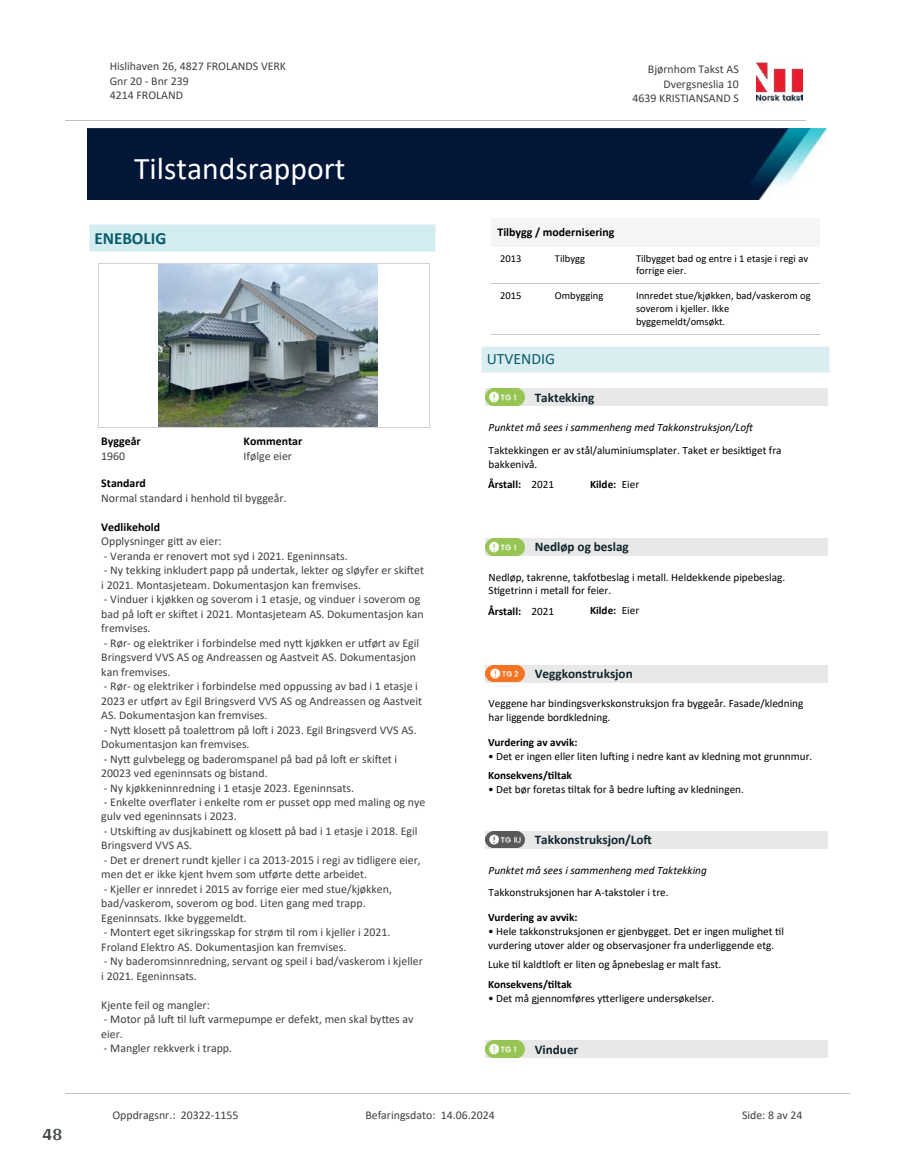
<style>
.page{position:relative;width:915px;height:1172px;background:#fff}
.page>*{position:absolute;margin:0;border:0;box-sizing:border-box;transform-origin:0 0}
.t1{font:31.65px "Calibri";color:#fff}
.t2{font:700 18px "Arya";color:#414749}
.t3{font:700 17.1px "Calibri";color:#065c69}
.t4{font:15.75px "Calibri";color:#065c69}
.t5{font:700 13.2px "Calibri";color:#0f252c}
.t6{font:11.85px/14.4px "Calibri";color:#404040}
.t7{font:700 11.85px "Calibri";color:#000}
.t8{font:11.25px/13.6px "Calibri";color:#000}
.t9{font:700 11.25px "Calibri";color:#000}
.t10{font:italic 11.25px "Calibri";color:#000}
.t11{font:10.5px/12.9px "Calibri";color:#000}
.s1{font-weight:400}
</style>
<div class="page">
<img style="left:158px;top:264px;width:219px;height:163px">
<hr style="left:98px;top:263px;width:1px;height:165px;background:#d3d3d3">
<hr style="left:429px;top:263px;width:1px;height:165px;background:#d3d3d3">
<hr style="left:98px;top:263px;width:331px;height:1px;background:#d3d3d3">
<hr style="left:98px;top:427px;width:331px;height:1px;background:#d3d3d3">
<div style="left:89px;top:224px;width:346px;height:28px;background:#d3ecf1"></div>
<svg style="left:89px;top:225px;width:1px;height:27px"></svg>
<svg style="left:435px;top:224px;width:1px;height:28px"></svg>
<hr style="left:89px;top:224px;width:346px;height:1px;background:#eaf5f7">
<hr style="left:89px;top:252px;width:346px;height:1px;background:#eaf5f7">
<div style="left:481px;top:346px;width:347px;height:27px;background:#daeef2"></div>
<svg style="left:481px;top:347px;width:1px;height:25px"></svg>
<svg style="left:828px;top:347px;width:1px;height:25px"></svg>
<hr style="left:481px;top:346px;width:348px;height:1px;background:#eaf5f7">
<hr style="left:481px;top:372px;width:348px;height:1px;background:#eaf5f7">
<div style="left:485px;top:389px;width:342px;height:17px;background:#e8e8e8"></div>
<svg style="left:490px;top:393px;width:35px;height:13px"></svg>
<img style="left:485px;top:388px;width:39px;height:17px">
<div style="left:485px;top:538px;width:342px;height:17px;background:#e8e8e8"></div>
<svg style="left:490px;top:538px;width:35px;height:14px"></svg>
<img style="left:485px;top:539px;width:39px;height:16px">
<div style="left:485px;top:665px;width:342px;height:17px;background:#e8e8e8"></div>
<img style="left:485px;top:665px;width:39px;height:17px">
<div style="left:485px;top:831px;width:342px;height:17px;background:#e8e8e8"></div>
<img style="left:485px;top:831px;width:39px;height:17px">
<div style="left:485px;top:1041px;width:342px;height:17px;background:#e8e8e8"></div>
<svg style="left:490px;top:1045px;width:35px;height:13px"></svg>
<img style="left:485px;top:1040px;width:39px;height:17px">
<div style="left:491px;top:218px;width:328px;height:28px;background:#f5f5f5"></div>
<hr style="left:491px;top:284px;width:328px;height:1px;background:#c7c7c7">
<hr style="left:491px;top:334px;width:328px;height:1px;background:#c7c7c7">
<img style="left:756px;top:62px;width:46px;height:40px">
<hr style="left:65px;top:120px;width:740px;height:1px;background:#c0c0c0">
<img style="left:88px;top:129px;width:738px;height:71px">
<hr style="left:65px;top:1093px;width:784px;height:1px;background:#c0c0c0">
<h2 class="t2" style="left:43px;top:1123px;width:21px">48</h2>
<p class="t6" style="left:110px;top:59px;width:178px">Hislihaven 26, 4827 FROLANDS VERK<br>Gnr 20 - Bnr 239<br>4214 FROLAND</p>
<p class="t6" style="left:647px;top:62px;width:92px">Bjørnhom Takst AS</p>
<p class="t6" style="left:663px;top:76px;width:77px">Dvergsneslia 10</p>
<p class="t6" style="left:632px;top:91px;width:108px">4639 KRISTIANSAND S</p>
<h1 class="t1" style="left:134px;top:147px;width:213px">Tilstandsrapport</h1>
<h3 class="t3" style="left:94px;top:226px;width:73px">ENEBOLIG</h3>
<p class="t7" style="left:101px;top:433px;width:41px">Byggeår</p>
<p class="t6" style="left:101px;top:448px;width:26px">1960</p>
<p class="t7" style="left:101px;top:475px;width:46px">Standard</p>
<p class="t6" style="left:101px;top:490px;width:187px">Normal standard i henhold 琀椀l byggeår.</p>
<p class="t7" style="left:101px;top:519px;width:60px">Vedlikehold</p>
<p class="t6" style="left:101px;top:534px;width:122px">Opplysninger gi琀琀 av eier:</p>
<p class="t6" style="left:104px;top:548px;width:245px">- Veranda er renovert mot syd i 2021. Egeninnsats.</p>
<p class="t6" style="left:101px;top:563px;width:324px">- Ny tekking inkludert papp på undertak, lekter og sløyfer er ski昀琀et i 2021. Montasjeteam. Dokumentasjon kan fremvises.</p>
<p class="t6" style="left:101px;top:592px;width:324px">- Vinduer i kjøkken og soverom i 1 etasje, og vinduer i soverom og bad på lo昀琀 er ski昀琀et i 2021. Montasjeteam AS. Dokumentasjon kan fremvises.</p>
<p class="t6" style="left:101px;top:635px;width:319px">- Rør- og elektriker i forbindelse med ny琀琀 kjøkken er u琀昀ørt av Egil<br>Bringsverd VVS AS og Andreassen og Aastveit AS. Dokumentasjon kan fremvises.</p>
<p class="t6" style="left:101px;top:679px;width:322px">- Rør- og elektriker i forbindelse med oppussing av bad i 1 etasje i<br>2023 er u琀昀ørt av Egil Bringsverd VVS AS og Andreassen og Aastveit<br>AS. Dokumentasjon kan fremvises.</p>
<p class="t6" style="left:101px;top:722px;width:317px">- Ny琀琀 klose琀琀 på toale琀琀rom på lo昀琀 i 2023. Egil Bringsverd VVS AS.<br>Dokumentasjon kan fremvises.</p>
<p class="t6" style="left:101px;top:751px;width:297px">- Ny琀琀 gulvbelegg og baderomspanel på bad på lo昀琀 er ski昀琀et i<br>20023 ved egeninnsats og bistand.</p>
<p class="t6" style="left:104px;top:780px;width:251px">- Ny kjøkkeninnredning i 1 etasje 2023. Egeninnsats.</p>
<p class="t6" style="left:101px;top:794px;width:325px">- Enkelte over昀氀ater i enkelte rom er pusset opp med maling og nye gulv ved egeninnsats i 2023.</p>
<p class="t6" style="left:101px;top:823px;width:318px">- Utski昀琀ing av dusjkabine琀琀 og klose琀琀 på bad i 1 etasje i 2018. Egil<br>Bringsverd VVS AS.</p>
<p class="t6" style="left:101px;top:852px;width:321px">- Det er drenert rundt kjeller i ca 2013-2015 i regi av 琀椀dligere eier, men det er ikke kjent hvem som u琀昀ørte de琀琀e arbeidet.</p>
<p class="t6" style="left:101px;top:881px;width:292px">- Kjeller er innredet i 2015 av forrige eier med stue/kjøkken, bad/vaskerom, soverom og bod. Liten gang med trapp.<br>Egeninnsats. Ikke byggemeldt.</p>
<p class="t6" style="left:101px;top:925px;width:291px">- Montert eget sikringsskap for strøm 琀椀l rom i kjeller i 2021.<br>Froland Elektro AS. Dokumentasjion kan fremvises.</p>
<p class="t6" style="left:101px;top:954px;width:323px">- Ny baderomsinnredning, servant og speil i bad/vaskerom i kjeller i 2021. Egeninnsats.</p>
<p class="t6" style="left:101px;top:997px;width:110px">Kjente feil og mangler:</p>
<p class="t6" style="left:101px;top:1012px;width:313px">- Motor på lu昀琀 琀椀l lu昀琀 varmepumpe er defekt, men skal by琀琀es av eier.</p>
<p class="t6" style="left:104px;top:1040px;width:130px">- Mangler rekkverk i trapp.</p>
<p class="t7" style="left:243px;top:433px;width:60px">Kommentar</p>
<p class="t6" style="left:243px;top:448px;width:50px">Ifølge eier</p>
<p class="t7" style="left:497px;top:224px;width:118px">Tilbygg / modernisering</p>
<p class="t11" style="left:500px;top:251px;width:23px">2013</p>
<p class="t11" style="left:554px;top:251px;width:32px">Tilbygg</p>
<p class="t11" style="left:635px;top:251px;width:174px">Tilbygget bad og entre i 1 etasje i regi av forrige eier.</p>
<p class="t11" style="left:500px;top:289px;width:23px">2015</p>
<p class="t11" style="left:554px;top:289px;width:50px">Ombygging</p>
<p class="t11" style="left:635px;top:289px;width:176px">Innredet stue/kjøkken, bad/vaskerom og soverom i kjeller. Ikke byggemeldt/omsøkt.</p>
<h3 class="t4" style="left:486px;top:348px;width:70px">UTVENDIG</h3>
<p class="t5" style="left:534px;top:388px;width:61px">Taktekking</p>
<p class="t10" style="left:488px;top:419px;width:267px">Punktet må sees i sammenheng med Takkonstruksjon/Lo昀琀</p>
<p class="t8" style="left:488px;top:443px;width:294px">Taktekkingen er av stål/aluminiumsplater. Taket er besik琀椀get fra bakkenivå.</p>
<p class="t9" style="left:488px;top:476px;width:68px">Årstall: <span class="s1">2021</span></p>
<p class="t9" style="left:590px;top:476px;width:51px">Kilde: <span class="s1">Eier</span></p>
<p class="t5" style="left:534px;top:538px;width:95px">Nedløp og beslag</p>
<p class="t8" style="left:488px;top:570px;width:298px">Nedløp, takrenne, takfotbeslag i metall. Heldekkende pipebeslag.<br>S琀椀getrinn i metall for feier.</p>
<p class="t9" style="left:488px;top:603px;width:68px">Årstall: <span class="s1">2021</span></p>
<p class="t9" style="left:590px;top:602px;width:51px">Kilde: <span class="s1">Eier</span></p>
<p class="t5" style="left:534px;top:664px;width:99px">Veggkonstruksjon</p>
<p class="t8" style="left:488px;top:696px;width:316px">Veggene har bindingsverkskonstruksjon fra byggeår. Fasade/kledning har liggende bordkledning.</p>
<p class="t9" style="left:488px;top:734px;width:91px">Vurdering av avvik:</p>
<p class="t8" style="left:488px;top:749px;width:326px">• Det er ingen eller liten lu昀琀ing i nedre kant av kledning mot grunnmur.</p>
<p class="t9" style="left:488px;top:767px;width:85px">Konsekvens/琀椀ltak</p>
<p class="t8" style="left:488px;top:782px;width:257px">• Det bør foretas 琀椀ltak for å bedre lu昀琀ing av kledningen.</p>
<p class="t5" style="left:534px;top:830px;width:118px">Takkonstruksjon/Lo昀琀</p>
<p class="t10" style="left:488px;top:862px;width:219px">Punktet må sees i sammenheng med Taktekking</p>
<p class="t9" style="left:488px;top:909px;width:91px">Vurdering av avvik:</p>
<p class="t8" style="left:488px;top:925px;width:297px">• Hele takkonstruksjonen er gjenbygget. Det er ingen mulighet 琀椀l vurdering utover alder og observasjoner fra underliggende etg.</p>
<p class="t8" style="left:488px;top:957px;width:235px">Luke 琀椀l kaldtlo昀琀 er liten og åpnebeslag er malt fast.</p>
<p class="t9" style="left:488px;top:976px;width:85px">Konsekvens/琀椀ltak</p>
<p class="t8" style="left:488px;top:991px;width:228px">• Det må gjennomføres y琀琀erligere undersøkelser.</p>
<p class="t8" style="left:488px;top:885px;width:181px">Takkonstruksjonen har A-takstoler i tre.</p>
<p class="t5" style="left:534px;top:1040px;width:45px">Vinduer</p>
<p class="t6" style="left:112px;top:1107px;width:127px">Oppdragsnr.: 20322-1155</p>
<p class="t6" style="left:365px;top:1107px;width:131px">Befaringsdato: 14.06.2024</p>
<p class="t6" style="left:741px;top:1107px;width:62px">Side: 8 av 24</p>
</div>
